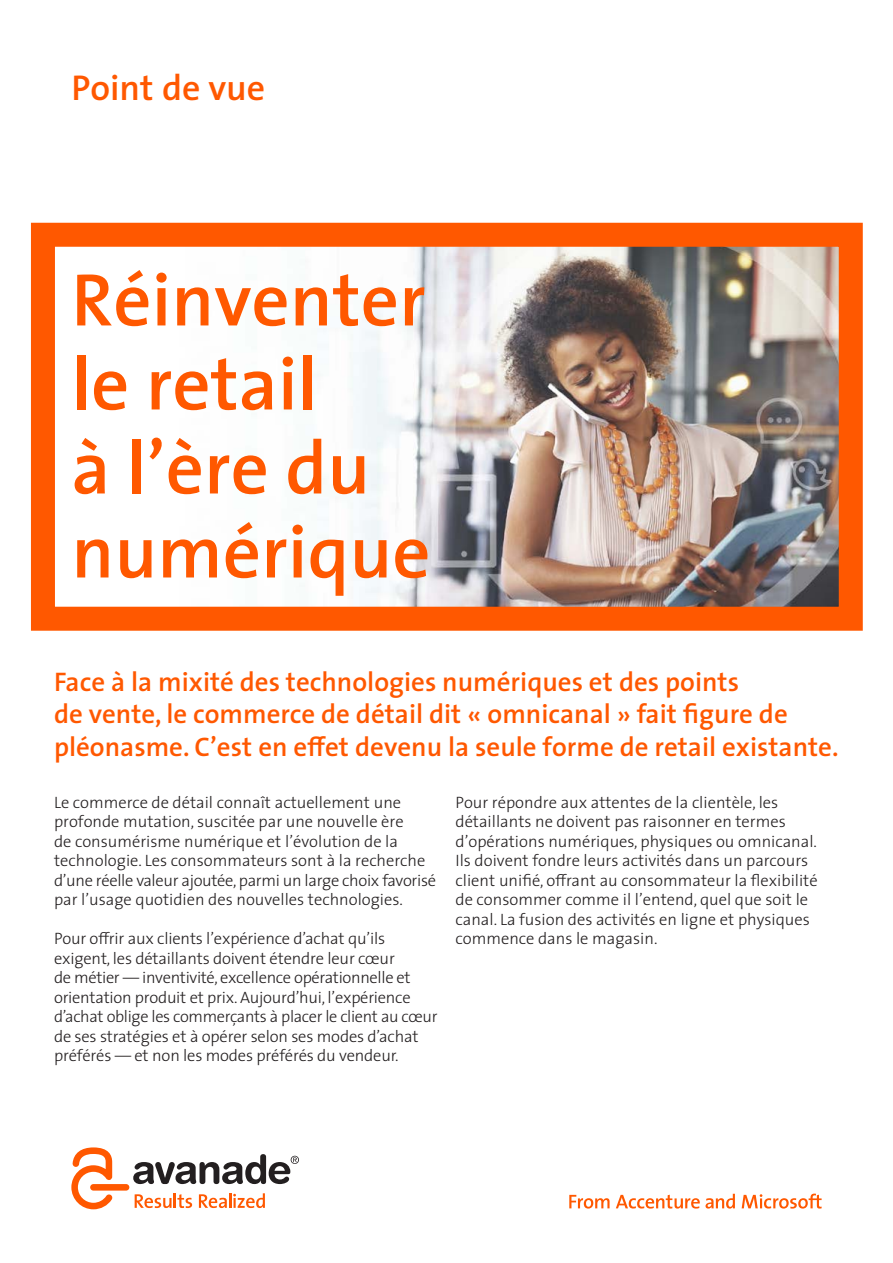
<style>
.page{position:relative;width:893px;height:1263px;background:#fff}
.page>*{position:absolute;margin:0;border:0;box-sizing:border-box;transform-origin:0 0}
.t1{font:600 75px/84px "The Sans";color:#ff5800}
.t2{font:600 36px "The Sans";color:#ff5800}
.t3{font:600 27px/32.4px "The Sans";color:#ff5800}
.t4{font:300 16.5px/19.5px "The Sans";color:#231f20}
</style>
<div class="page">
<svg style="left:569px;top:1195px;width:41px;height:13px"></svg>
<svg style="left:616px;top:1194px;width:119px;height:14px"></svg>
<svg style="left:742px;top:1193px;width:80px;height:15px"></svg>
<svg style="left:133px;top:1154px;width:166px;height:30px"></svg>
<div style="left:90px;top:1184px;width:39px;height:6px;background:#ff5800;border-radius:3px"></div>
<svg style="left:71px;top:1147px;width:42px;height:62px"></svg>
<svg style="left:135px;top:1193px;width:57px;height:15px"></svg>
<svg style="left:199px;top:1193px;width:66px;height:15px"></svg>
<img style="left:30px;top:222px;width:833px;height:409px">
<h2 class="t2" style="left:71px;top:58px;width:195px">Point de vue</h2>
<h1 class="t1" style="left:71px;top:256px;width:361px">Réinventer le retail<br>à l’ère du numérique</h1>
<h3 class="t3" style="left:54px;top:665px;width:786px">Face à la mixité des technologies numériques et des points<br>de vente, le commerce de détail dit « omnicanal » fait figure de pléonasme. C’est en effet devenu la seule forme de retail existante.</h3>
<p class="t4" style="left:54px;top:792px;width:384px">Le commerce de détail connaît actuellement une profonde mutation, suscitée par une nouvelle ère<br>de consumérisme numérique et l’évolution de la technologie. Les consommateurs sont à la recherche d’une réelle valeur ajoutée, parmi un large choix favorisé par l’usage quotidien des nouvelles technologies.</p>
<p class="t4" style="left:54px;top:928px;width:385px">Pour offrir aux clients l’expérience d’achat qu’ils exigent, les détaillants doivent étendre leur cœur<br>de métier — inventivité, excellence opérationnelle et orientation produit et prix. Aujourd’hui, l’expérience d’achat oblige les commerçants à placer le client au cœur de ses stratégies et à opérer selon ses modes d’achat préférés — et non les modes préférés du vendeur.</p>
<p class="t4" style="left:455px;top:792px;width:364px">Pour répondre aux attentes de la clientèle, les détaillants ne doivent pas raisonner en termes d’opérations numériques, physiques ou omnicanal.<br>Ils doivent fondre leurs activités dans un parcours client unifié, offrant au consommateur la flexibilité de consommer comme il l’entend, quel que soit le canal. La fusion des activités en ligne et physiques commence dans le magasin.</p>
</div>
